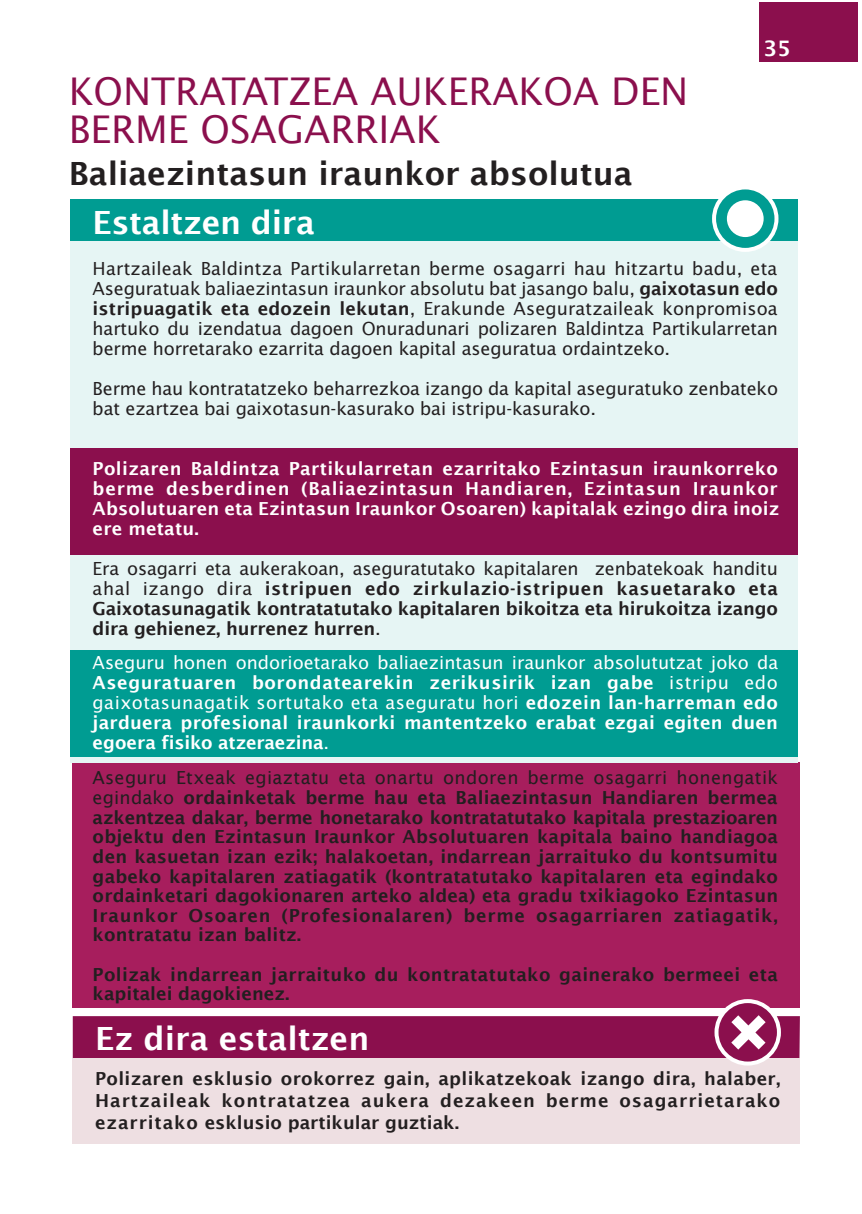
<style>
.page{position:relative;width:862px;height:1214px;background:#fff}
.page>*{position:absolute;margin:0;border:0;box-sizing:border-box;transform-origin:0 0}
.t1{font:38px/38px "Lucida Sans";color:#8b0f4d}
.t2{font:600 32px "Lucida Sans";color:#231f20}
.t3{font:600 32px "Lucida Sans";color:#fff}
.t4{font:600 21.4px "Lucida Sans";color:#fff}
.t5{font:600 18px/19.6px "Lucida Sans";letter-spacing:.01em;color:#231f20;text-align:justify}
.t6{font:600 18px/20px "Lucida Sans";letter-spacing:.01em;color:#fff;text-align:justify}
.t7{font:18px/20px "Lucida Sans";letter-spacing:-.01em;color:#231f20;text-align:justify}
.s1{font-weight:600}
.s2{font-weight:400}
</style>
<div class="page">
<div style="left:72px;top:762px;width:728px;height:246px;background:#a71e5d"></div>
<div style="left:70px;top:200px;width:727px;height:236px;background:#009c92"></div>
<div style="left:70px;top:241px;width:727px;height:521px;background:#e6f5f4"></div>
<div style="left:70px;top:649px;width:727px;height:107px;background:#009c92"></div>
<div style="left:70px;top:447px;width:727px;height:107px;background:#8b0f4d"></div>
<div style="left:727px;top:158px;width:36px;height:37px;border:4px solid #fff;border-radius:50%"></div>
<svg style="left:714px;top:187px;width:62px;height:63px"></svg>
<div style="left:712px;top:185px;width:66px;height:67px;border:4px solid #fff;border-radius:50%"></div>
<div style="left:729px;top:202px;width:32px;height:33px;background:#fff;border-radius:50%"></div>
<div style="left:727px;top:200px;width:36px;height:37px;border:4px solid #fff;border-radius:50%"></div>
<div style="left:72px;top:1057px;width:728px;height:86px;background:#eedfe2"></div>
<svg style="left:716px;top:1000px;width:63px;height:63px"></svg>
<div style="left:714px;top:998px;width:67px;height:67px;border:4px solid #fff;border-radius:50%"></div>
<svg style="left:73px;top:1015px;width:727px;height:47px"></svg>
<div style="left:759px;top:2px;width:99px;height:60px;background:#8b0f4d"></div>
<h1 class="t1" style="left:69px;top:72px;width:621px">KONTRATATZEA AUKERAKOA DEN<br>BERME OSAGARRIAK</h1>
<h2 class="t2" style="left:69px;top:156px;width:565px">Baliaezintasun iraunkor absolutua</h2>
<p class="t4" style="left:763px;top:36px;width:29px">35</p>
<h2 class="t3" style="left:93px;top:204px;width:224px">Estaltzen dira</h2>
<p class="t7" style="left:93px;top:257px;width:687px">Hartzaileak Baldintza Partikularretan berme osagarri hau hitzartu badu, eta Aseguratuak baliaezintasun iraunkor absolutu bat jasango balu, <span class="s1">gaixotasun edo istripuagatik eta edozein lekutan</span>, Erakunde Aseguratzaileak konpromisoa hartuko du izendatua dagoen Onuradunari polizaren Baldintza Partikularretan berme horretarako ezarrita dagoen kapital aseguratua ordaintzeko.</p>
<p class="t7" style="left:93px;top:377px;width:687px">Berme hau kontratatzeko beharrezkoa izango da kapital aseguratuko zenbateko bat ezartzea bai gaixotasun-kasurako bai istripu-kasurako.</p>
<p class="t6" style="left:93px;top:458px;width:688px">Polizaren Baldintza Partikularretan ezarritako Ezintasun iraunkorreko berme desberdinen (Baliaezintasun Handiaren, Ezintasun Iraunkor Absolutuaren eta Ezintasun Iraunkor Osoaren) kapitalak ezingo dira inoiz ere metatu.</p>
<p class="t5" style="left:93px;top:558px;width:687px"><span class="s2">Era osagarri eta aukerakoan, aseguratutako kapitalaren zenbatekoak handitu ahal izango dira</span> istripuen edo zirkulazio-istripuen kasuetarako eta Gaixotasunagatik kontratatutako kapitalaren bikoitza eta hirukoitza izango dira gehienez, hurrenez hurren<span class="s2">.</span></p>
<p class="t6" style="left:93px;top:652px;width:687px"><span class="s2">Aseguru honen ondorioetarako baliaezintasun iraunkor absolututzat joko da </span>Aseguratuaren borondatearekin zerikusirik izan gabe <span class="s2">istripu edo gaixotasunagatik sortutako eta aseguratu hori</span> edozein lan-harreman edo jarduera profesional iraunkorki mantentzeko erabat ezgai egiten duen egoera fisiko atzeraezina<span class="s2">.</span></p>
<p class="t5" style="left:93px;top:768px;width:687px"><span class="s2">Aseguru Etxeak egiaztatu eta onartu ondoren berme osagarri honengatik egindako</span> ordainketak berme hau eta Baliaezintasun Handiaren bermea azkentzea dakar, berme honetarako kontratatutako kapitala prestazioaren objektu den Ezintasun Iraunkor Absolutuaren kapitala baino handiagoa den kasuetan izan ezik; halakoetan, indarrean jarraituko du kontsumitu gabeko kapitalaren zatiagatik (kontratatutako kapitalaren eta egindako ordainketari dagokionaren arteko aldea) eta gradu txikiagoko Ezintasun Iraunkor Osoaren (Profesionalaren) berme osagarriaren zatiagatik, kontratatu izan balitz.</p>
<p class="t5" style="left:93px;top:964px;width:687px">Polizak indarrean jarraituko du kontratatutako gainerako bermeei eta kapitalei dagokienez.</p>
<h2 class="t3" style="left:95px;top:1020px;width:276px">Ez dira estaltzen</h2>
<p class="t5" style="left:95px;top:1067px;width:687px;line-height:22px">Polizaren esklusio orokorrez gain, aplikatzekoak izango dira, halaber, Hartzaileak kontratatzea aukera dezakeen berme osagarrietarako ezarritako esklusio partikular guztiak.</p>
</div>
